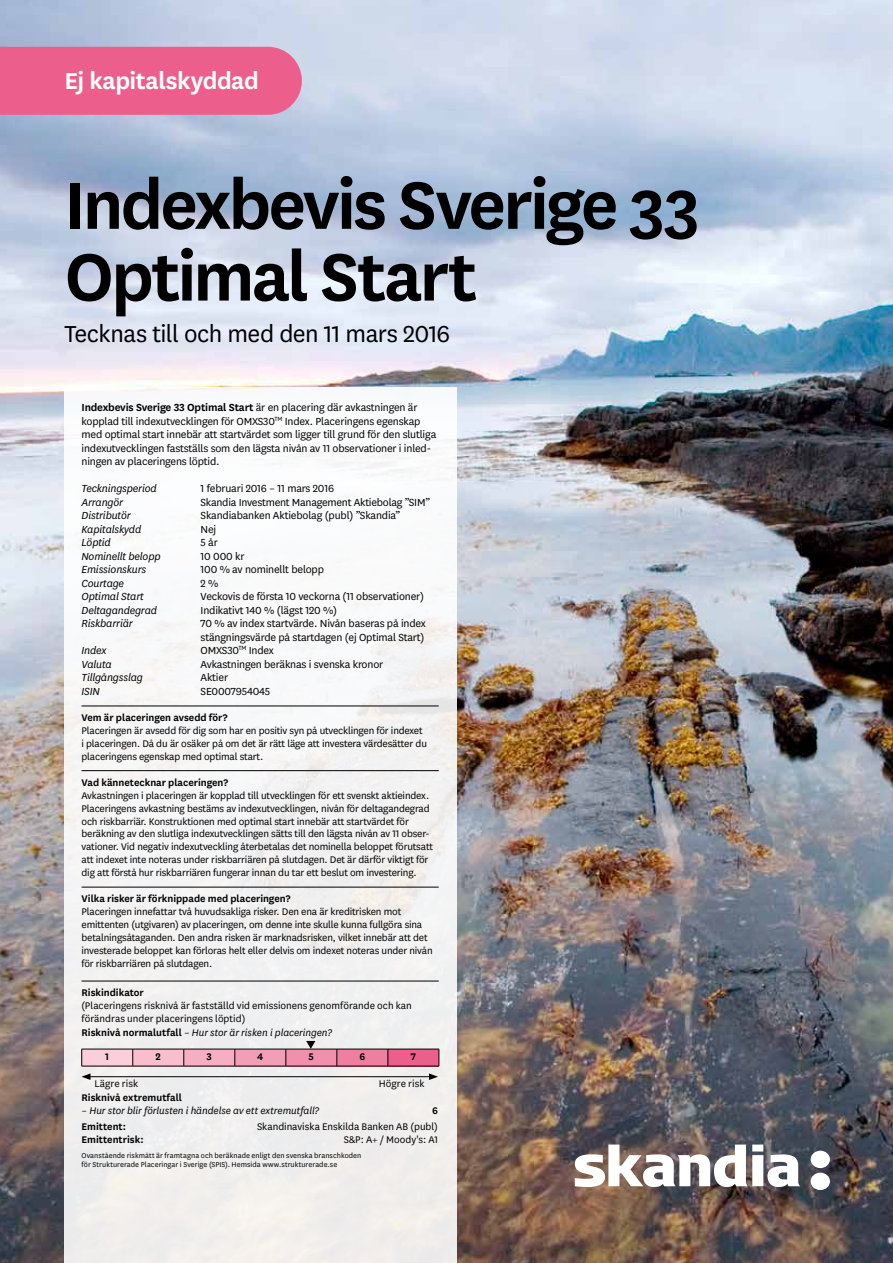
<style>
.page{position:relative;width:893px;height:1263px;background:#fff}
.page>*{position:absolute;margin:0;border:0;box-sizing:border-box;transform-origin:0 0}
.t1{font:600 78px/71.7px "Skandia Sans";letter-spacing:-.04em;color:#000}
.t2{font:27px "Skandia Sans";letter-spacing:-.02em;color:#000}
.t3{font:600 27px "Skandia Sans";letter-spacing:-.02em;color:#fff}
.t4{font:12px/13.5px "Skandia Sans";letter-spacing:-.015em;color:#000}
.t5{font:italic 12px "Skandia Sans";letter-spacing:-.015em;color:#000}
.t6{font:11.25px/12.9px "Skandia Sans";letter-spacing:-.015em;color:#000}
.t7{font:600 11.25px "Skandia Sans";letter-spacing:-.005em;color:#000}
.t8{font:italic 11.25px "Skandia Sans";letter-spacing:-.005em;color:#000}
.t9{font:8.25px/9px "Skandia Sans";letter-spacing:.005em;color:#000}
.s1{font-weight:600}
.s2{font-weight:600;font-style:normal}
</style>
<div class="page">
<img style="left:0;top:0;width:893px;height:1263px">
<div style="left:0;top:47px;width:302px;height:68px;background:#ec5f8d"></div>
<div style="left:65px;top:387px;width:392px;height:876px;background:#f5f4f4"></div>
<hr style="left:82px;top:706px;width:357px;height:1px;background:#000">
<hr style="left:82px;top:770px;width:357px;height:1px;background:#000">
<hr style="left:82px;top:887px;width:357px;height:1px;background:#000">
<svg style="left:575px;top:1144px;width:255px;height:46px"></svg>
<hr style="left:82px;top:981px;width:357px;height:1px;background:#000">
<hr style="left:88px;top:1076px;width:343px;height:1px;background:#000">
<svg style="left:82px;top:1073px;width:9px;height:7px"></svg>
<svg style="left:429px;top:1073px;width:9px;height:7px"></svg>
<svg style="left:306px;top:1041px;width:9px;height:8px"></svg>
<div style="left:82px;top:1049px;width:51px;height:17px;background:#faceda"></div>
<div style="left:133px;top:1049px;width:51px;height:17px;background:#f8bece"></div>
<div style="left:184px;top:1049px;width:51px;height:17px;background:#f6aec2"></div>
<div style="left:235px;top:1049px;width:51px;height:17px;background:#f39eb7"></div>
<div style="left:286px;top:1049px;width:51px;height:17px;background:#f18fac"></div>
<div style="left:337px;top:1049px;width:51px;height:17px;background:#ef7fa1"></div>
<div style="left:388px;top:1049px;width:51px;height:17px;background:#ec5f8d"></div>
<hr style="left:82px;top:1049px;width:51px;height:1px;background:#000">
<svg style="left:81px;top:1049px;width:1px;height:17px"></svg>
<hr style="left:133px;top:1049px;width:51px;height:1px;background:#000">
<svg style="left:132px;top:1049px;width:1px;height:17px"></svg>
<hr style="left:184px;top:1049px;width:51px;height:1px;background:#000">
<svg style="left:184px;top:1049px;width:1px;height:17px"></svg>
<hr style="left:235px;top:1049px;width:51px;height:1px;background:#000">
<svg style="left:235px;top:1049px;width:1px;height:17px"></svg>
<hr style="left:286px;top:1049px;width:51px;height:1px;background:#000">
<svg style="left:286px;top:1049px;width:1px;height:17px"></svg>
<hr style="left:337px;top:1049px;width:51px;height:1px;background:#000">
<svg style="left:337px;top:1049px;width:1px;height:17px"></svg>
<hr style="left:388px;top:1049px;width:51px;height:1px;background:#000">
<svg style="left:388px;top:1049px;width:1px;height:17px"></svg>
<svg style="left:439px;top:1049px;width:1px;height:17px"></svg>
<hr style="left:82px;top:1066px;width:51px;height:1px;background:#000">
<hr style="left:133px;top:1066px;width:51px;height:1px;background:#000">
<hr style="left:184px;top:1066px;width:51px;height:1px;background:#000">
<hr style="left:235px;top:1066px;width:51px;height:1px;background:#000">
<hr style="left:286px;top:1066px;width:51px;height:1px;background:#000">
<hr style="left:337px;top:1066px;width:51px;height:1px;background:#000">
<hr style="left:388px;top:1066px;width:51px;height:1px;background:#000">
<h2 class="t3" style="left:65px;top:62px;width:196px">Ej kapitalskyddad</h2>
<h1 class="t1" style="left:65px;top:164px;width:638px">Indexbevis Sverige 33<br>Optimal Start</h1>
<h2 class="t2" style="left:65px;top:316px;width:387px">Tecknas till och med den 11 mars 2016</h2>
<p class="t4" style="left:82px;top:400px;width:356px"><span class="s1">Indexbevis Sverige 33 Optimal Start</span> är en placering där avkastningen är kopplad till indexutvecklingen för OMXS30<sup>TM</sup> Index. Placeringens egenskap med optimal start innebär att startvärdet som ligger till grund för den slutliga indexutvecklingen fastställs som den lägsta nivån av 11 observationer i inled&shy;ningen av placeringens löptid.</p>
<p class="t5" style="left:82px;top:481px;width:77px">Teckningsperiod</p>
<p class="t4" style="left:201px;top:481px;width:135px">1 februari 2016 – 11 mars 2016</p>
<p class="t5" style="left:82px;top:494px;width:43px">Arrangör</p>
<p class="t4" style="left:201px;top:495px;width:231px">Skandia Investment Management Aktiebolag ”SIM”</p>
<p class="t5" style="left:82px;top:508px;width:51px">Distributör</p>
<p class="t4" style="left:201px;top:508px;width:201px">Skandiabanken Aktiebolag (publ) ”Skandia”</p>
<p class="t5" style="left:82px;top:521px;width:61px">Kapitalskydd</p>
<p class="t4" style="left:201px;top:522px;width:17px">Nej</p>
<p class="t5" style="left:82px;top:535px;width:31px">Löptid</p>
<p class="t4" style="left:201px;top:535px;width:19px">5 år</p>
<p class="t5" style="left:82px;top:548px;width:81px">Nominellt belopp</p>
<p class="t4" style="left:201px;top:549px;width:45px">10 000 kr</p>
<p class="t5" style="left:82px;top:562px;width:66px">Emissionskurs</p>
<p class="t4" style="left:201px;top:562px;width:125px">100 % av nominellt belopp</p>
<p class="t5" style="left:82px;top:575px;width:44px">Courtage</p>
<p class="t4" style="left:201px;top:576px;width:19px">2 %</p>
<p class="t5" style="left:82px;top:589px;width:64px">Optimal Start</p>
<p class="t4" style="left:201px;top:589px;width:225px">Veckovis de första 10 veckorna (11 observationer)</p>
<p class="t5" style="left:82px;top:602px;width:77px">Deltagandegrad</p>
<p class="t4" style="left:201px;top:603px;width:138px">Indikativt 140 % (lägst 120 %)</p>
<p class="t5" style="left:82px;top:616px;width:53px">Riskbarriär</p>
<p class="t4" style="left:201px;top:616px;width:227px">70 % av index startvärde. Nivån baseras på index stängningsvärde på startdagen (ej Optimal Start)</p>
<p class="t5" style="left:82px;top:643px;width:27px">Index</p>
<p class="t4" style="left:201px;top:643px;width:75px">OMXS30<sup>TM</sup> Index</p>
<p class="t5" style="left:82px;top:656px;width:32px">Valuta</p>
<p class="t4" style="left:201px;top:657px;width:184px">Avkastningen beräknas i svenska kronor</p>
<p class="t5" style="left:82px;top:670px;width:63px">Tillgångsslag</p>
<p class="t4" style="left:201px;top:670px;width:29px">Aktier</p>
<p class="t5" style="left:82px;top:683px;width:20px">ISIN</p>
<p class="t4" style="left:201px;top:684px;width:71px">SE0007954045</p>
<p class="t7" style="left:82px;top:710px;width:148px">Vem är placeringen avsedd för?</p>
<p class="t6" style="left:82px;top:724px;width:347px">Placeringen är avsedd för dig som har en positiv syn på utvecklingen för indexet i placeringen. Då du är osäker på om det är rätt läge att investera värdesätter du placeringens egenskap med optimal start.</p>
<p class="t7" style="left:82px;top:775px;width:148px">Vad kännetecknar placeringen?</p>
<p class="t6" style="left:82px;top:788px;width:353px">Avkastningen i placeringen är kopplad till utvecklingen för ett svenskt aktieindex.<br>Placeringens avkastning bestäms av indexutvecklingen, nivån för deltagandegrad och riskbarriär. Konstruktionen med optimal start innebär att startvärdet för beräkning av den slutliga indexutvecklingen sätts till den lägsta nivån av 11 obser&shy;vationer. Vid negativ indexutveckling återbetalas det nominella beloppet förutsatt att indexet inte noteras under riskbarriären på slutdagen. Det är därför viktigt för dig att förstå hur riskbarriären fungerar innan du tar ett beslut om investering.</p>
<p class="t7" style="left:82px;top:891px;width:210px">Vilka risker är förknippade med placeringen?</p>
<p class="t6" style="left:82px;top:905px;width:353px">Placeringen innefattar två huvudsakliga risker. Den ena är kreditrisken mot emittenten (utgivaren) av placeringen, om denne inte skulle kunna fullgöra sina betalningsåtaganden. Den andra risken är marknadsrisken, vilket innebär att det investerade beloppet kan förloras helt eller delvis om indexet noteras under nivån för riskbarriären på slutdagen.</p>
<p class="t7" style="left:82px;top:985px;width:64px">Riskindikator</p>
<p class="t6" style="left:82px;top:998px;width:332px">(Placeringens risknivå är fastställd vid emissionens genomförande och kan förändras under placeringens löptid)</p>
<p class="t8" style="left:82px;top:1026px;width:252px"><span class="s2">Risknivå normalutfall</span> – Hur stor är risken i placeringen?</p>
<p class="t7" style="left:105px;top:1049px;width:5px">1</p>
<p class="t7" style="left:156px;top:1049px;width:7px">2</p>
<p class="t7" style="left:207px;top:1049px;width:7px">3</p>
<p class="t7" style="left:257px;top:1049px;width:8px">4</p>
<p class="t7" style="left:309px;top:1049px;width:7px">5</p>
<p class="t7" style="left:359px;top:1049px;width:7px">6</p>
<p class="t7" style="left:411px;top:1049px;width:7px">7</p>
<p class="t6" style="left:94px;top:1076px;width:45px">Lägre risk</p>
<p class="t6" style="left:379px;top:1076px;width:47px">Högre risk</p>
<p class="t7" style="left:82px;top:1090px;width:102px">Risknivå extremutfall</p>
<p class="t8" style="left:82px;top:1104px;width:239px">– Hur stor blir förlusten i händelse av ett extremutfall?</p>
<p class="t7" style="left:432px;top:1103px;width:7px">6</p>
<p class="t7" style="left:82px;top:1119px;width:46px">Emittent:</p>
<p class="t6" style="left:257px;top:1120px;width:182px">Skandinaviska Enskilda Banken AB (publ)</p>
<p class="t7" style="left:82px;top:1132px;width:64px">Emittentrisk:</p>
<p class="t6" style="left:344px;top:1133px;width:96px">S&amp;P: A+ / Moody's: A1</p>
<p class="t9" style="left:82px;top:1151px;width:281px">Ovanstående riskmått är framtagna och beräknade enligt den svenska branschkoden för Strukturerade Placeringar i Sverige (SPIS). Hemsida www.strukturerade.se</p>
</div>
